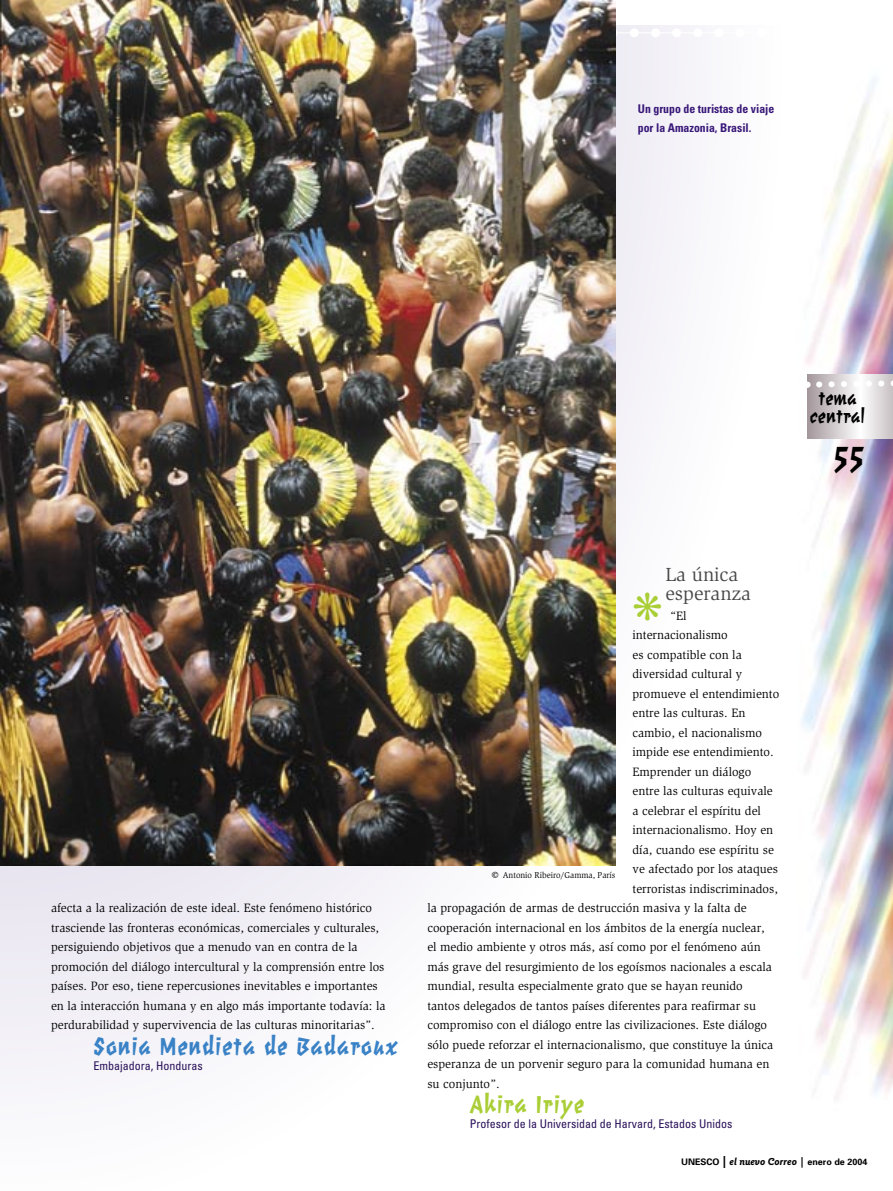
<style>
.page{position:relative;width:893px;height:1191px;background:#fff}
.page>*{position:absolute;margin:0;border:0;box-sizing:border-box;transform-origin:0 0}
.t1{font:700 36px "Elektrix";color:#000}
.t2{font:700 27px "Elektrix";letter-spacing:.025em;color:#3a82c6}
.t3{font:700 27px "Elektrix";letter-spacing:.025em;color:#aace36}
.t4{font:700 21px/18px "Elektrix";color:#000;text-align:center}
.t5{font:19.5px/19.5px "Slimbach";color:#484848}
.t6{font:12.45px/19.5px "Slimbach";color:#000}
.t7{font:condensed 12px "Univers";color:#2a125a}
.t8{font:700 condensed 12px/19.5px "Univers";color:#381778}
.t9{font:700 9px "Univers";color:#000}
.t10{font:8.85px "Slimbach";color:#000;scale:.95 1}
.s1{font-size:13.5px}
.s2{font-size:12px}
.s3{font-family:"Goudy Sans";font-style:italic;font-size:10.5px}
</style>
<div class="page">
<img style="left:802px;top:78px;width:91px;height:1021px">
<svg style="left:807px;top:374px;width:86px;height:64px"></svg>
<svg style="left:802px;top:377px;width:91px;height:14px"></svg>
<svg style="left:615px;top:28px;width:81px;height:9px"></svg>
<img style="left:0;top:0;width:615px;height:865px">
<p class="t8" style="left:638px;top:98px;width:138px">Un grupo de turistas de viaje por la Amazonia, Brasil.</p>
<h3 class="t4" style="left:810px;top:389px;width:57px">tema central</h3>
<h1 class="t1" style="left:833px;top:431px;width:33px">55</h1>
<p class="t6" style="left:51px;top:898px;width:336px">afecta a la realización de este ideal. Este fenómeno histórico trasciende las fronteras económicas, comerciales y culturales, persiguiendo objetivos que a menudo van en contra de la promoción del diálogo intercultural y la comprensión entre los países. Por eso, tiene repercusiones inevitables e importantes en la interacción humana y en algo más importante todavía: la perdurabilidad y supervivencia de las culturas minoritarias”.</p>
<h2 class="t2" style="left:94px;top:1030px;width:306px">Sonia Mendieta de Badaroux</h2>
<p class="t7" style="left:94px;top:1058px;width:111px">Embajadora, Honduras</p>
<h3 class="t5" style="left:665px;top:564px;width:87px">La única esperanza</h3>
<p class="t6" style="left:670px;top:606px;width:18px">“El</p>
<p class="t6" style="left:632px;top:625px;width:97px">internacionalismo</p>
<p class="t6" style="left:632px;top:645px;width:111px">es compatible con la</p>
<p class="t6" style="left:632px;top:664px;width:111px">diversidad cultural y</p>
<p class="t6" style="left:632px;top:684px;width:148px">promueve el entendimiento</p>
<p class="t6" style="left:632px;top:703px;width:114px">entre las culturas. En</p>
<p class="t6" style="left:632px;top:723px;width:131px">cambio, el nacionalismo</p>
<p class="t6" style="left:632px;top:742px;width:143px">impide ese entendimiento.</p>
<p class="t6" style="left:632px;top:762px;width:120px">Emprender un diálogo</p>
<p class="t6" style="left:632px;top:781px;width:142px">entre las culturas equivale</p>
<p class="t6" style="left:632px;top:801px;width:130px">a celebrar el espíritu del</p>
<p class="t6" style="left:632px;top:820px;width:142px">internacionalismo. Hoy en</p>
<p class="t6" style="left:632px;top:840px;width:143px">día, cuando ese espíritu se</p>
<p class="t6" style="left:632px;top:859px;width:147px">ve afectado por los ataques</p>
<p class="t6" style="left:632px;top:879px;width:147px">terroristas indiscriminados,</p>
<p class="t6" style="left:427px;top:898px;width:321px">la propagación de armas de destrucción masiva y la falta de</p>
<p class="t6" style="left:427px;top:918px;width:339px">cooperación internacional en los ámbitos de la energía nuclear,</p>
<p class="t6" style="left:427px;top:937px;width:335px">el medio ambiente y otros más, así como por el fenómeno aún</p>
<p class="t6" style="left:427px;top:957px;width:346px">más grave del resurgimiento de los egoísmos nacionales a escala</p>
<p class="t6" style="left:427px;top:976px;width:317px">mundial, resulta especialmente grato que se hayan reunido</p>
<p class="t6" style="left:427px;top:996px;width:330px">tantos delegados de tantos países diferentes para reafirmar su</p>
<p class="t6" style="left:427px;top:1015px;width:341px">compromiso con el diálogo entre las civilizaciones. Este diálogo</p>
<p class="t6" style="left:427px;top:1035px;width:347px">sólo puede reforzar el internacionalismo, que constituye la única</p>
<p class="t6" style="left:427px;top:1054px;width:344px">esperanza de un porvenir seguro para la comunidad humana en</p>
<p class="t6" style="left:427px;top:1074px;width:74px">su conjunto”.</p>
<h2 class="t3" style="left:470px;top:1088px;width:116px">Akira Iriye</h2>
<p class="t7" style="left:470px;top:1116px;width:264px">Profesor de la Universidad de Harvard, Estados Unidos</p>
<p class="t10" style="left:492px;top:870px;width:132px"><span class="s1">©</span> Antonio Ribeiro/Gamma, París</p>
<p class="t9" style="left:681px;top:1156px;width:188px">UNESCO <span class="s2">|</span> <span class="s3">el nuevo Correo |</span> enero de 2004</p>
</div>
